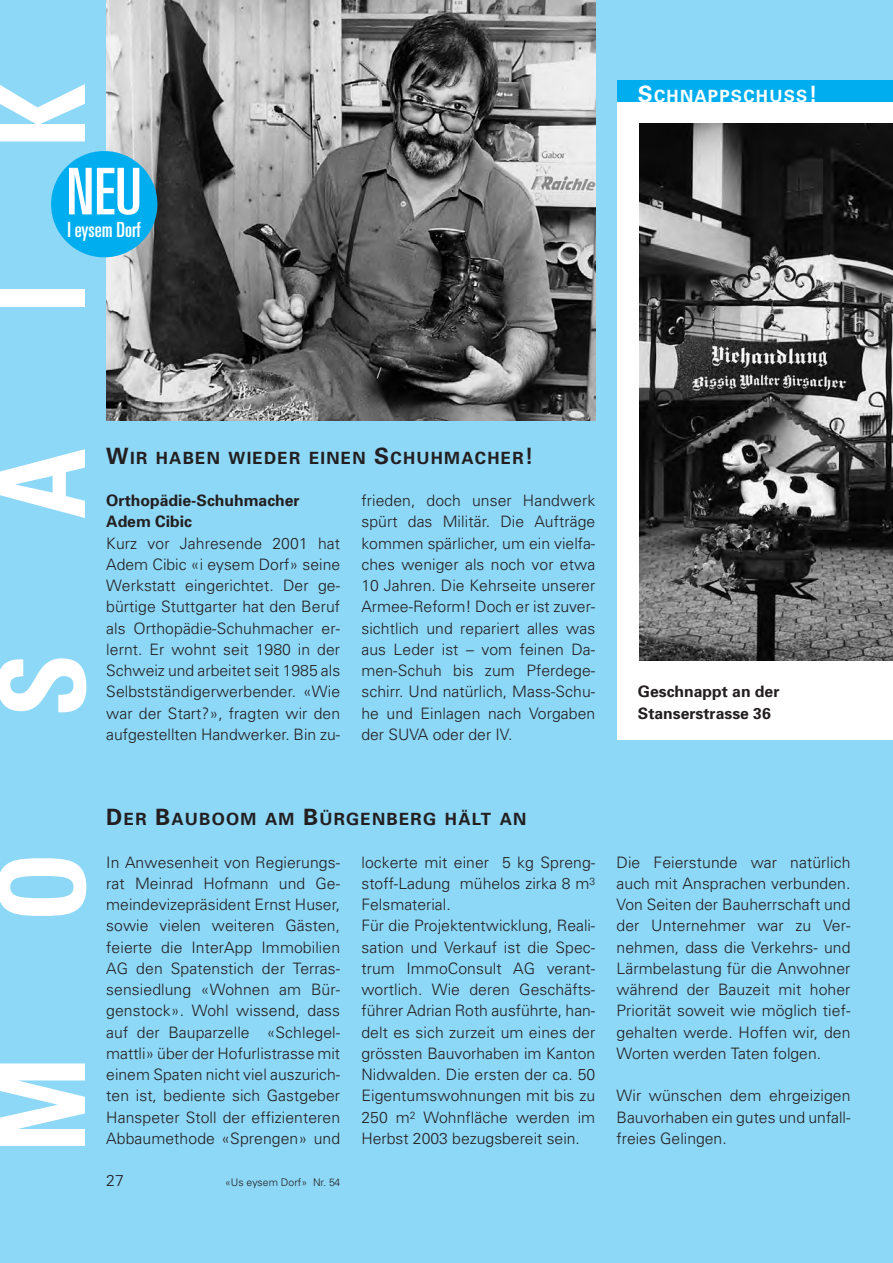
<style>
.page{position:relative;width:893px;height:1263px;background:#8dd7f7}
.page>*{position:absolute;margin:0;border:0;box-sizing:border-box;transform-origin:0 0}
.t1{font:700 condensed 119.25px "Univers";color:#fff}
.t2{font:ultra-condensed 64.5px "Univers";color:#fff}
.t3{font:ultra-condensed 21px "Univers";color:#fff}
.t4{font:700 16.8px "Univers";letter-spacing:.075em;color:#231f20}
.t5{font:700 16.8px "Univers";letter-spacing:.075em;color:#fff}
.t6{font:300 15.75px/21.3px "Univers";letter-spacing:.005em;color:#231f20;text-align:justify}
.t7{font:700 15.75px/21.3px "Univers";color:#231f20}
.t8{font:300 10.5px "Univers";color:#231f20}
.s1{font-size:22.5px}
</style>
<div class="page">
<div style="left:617px;top:95px;width:276px;height:645px;background:#fff"></div>
<div style="left:617px;top:81px;width:276px;height:21px;background:#00aeef"></div>
<img style="left:639px;top:123px;width:254px;height:537px">
<img style="left:106px;top:0;width:489px;height:421px">
<div style="left:51px;top:151px;width:106px;height:106px;background:#00aeef;border-radius:50%"></div>
<h1 class="t1" style="left:-1px;top:1153px;width:1071px;rotate:-90deg">MOSAIK</h1>
<p class="t5" style="left:638px;top:90px;width:181px"><span class="s1">S</span>CHNAPPSCHUSS<span class="s1">!</span></p>
<h2 class="t2" style="left:67px;top:168px;width:76px">NEU</h2>
<h3 class="t3" style="left:68px;top:222px;width:75px">I eysem Dorf</h3>
<p class="t4" style="left:106px;top:451px;width:429px"><span class="s1">W</span>IR HABEN WIEDER EINEN <span class="s1">S</span>CHUHMACHER<span class="s1">!</span></p>
<p class="t7" style="left:106px;top:491px;width:195px">Orthopädie-Schuhmacher<br>Adem Cibic</p>
<p class="t6" style="left:106px;top:534px;width:235px">Kurz vor Jahresende 2001 hat Adem Cibic «i eysem Dorf» seine Werkstatt eingerichtet. Der ge&shy;bürtige Stuttgarter hat den Beruf als Orthopädie-Schuhmacher er&shy;lernt. Er wohnt seit 1980 in der Schweiz und arbeitet seit 1985 als Selbstständigerwerbender. «Wie war der Start?», fragten wir den aufgestellten Handwerker. Bin zu-</p>
<p class="t6" style="left:361px;top:491px;width:235px">frieden, doch unser Handwerk spürt das Militär. Die Aufträge kommen spärlicher, um ein vielfa&shy;ches weniger als noch vor etwa 10 Jahren. Die Kehrseite unserer Armee-Reform! Doch er ist zuver&shy;sichtlich und repariert alles was aus Leder ist – vom feinen Da&shy;men-Schuh bis zum Pferdege&shy;schirr. Und natürlich, Mass-Schu&shy;he und Einlagen nach Vorgaben der SUVA oder der IV.</p>
<p class="t7" style="left:638px;top:682px;width:143px">Geschnappt an der<br>Stanserstrasse 36</p>
<p class="t4" style="left:106px;top:813px;width:422px"><span class="s1">D</span>ER <span class="s1">B</span>AUBOOM AM <span class="s1">B</span>ÜRGENBERG HÄLT AN</p>
<p class="t6" style="left:106px;top:853px;width:235px">In Anwesenheit von Regierungs&shy;rat Meinrad Hofmann und Ge&shy;meindevizepräsident Ernst Huser, sowie vielen weiteren Gästen, feierte die InterApp Immobilien AG den Spatenstich der Terras&shy;sensiedlung «Wohnen am Bür&shy;genstock». Wohl wissend, dass auf der Bauparzelle «Schlegel&shy;mattli» über der Hofurlistrasse mit einem Spaten nicht viel auszurich&shy;ten ist, bediente sich Gastgeber Hanspeter Stoll der effizienteren Abbaumethode «Sprengen» und</p>
<p class="t6" style="left:361px;top:853px;width:235px;text-align:left">lockerte mit einer 5 kg Spreng&shy;stoff-Ladung mühelos zirka 8 m<sup>3<br></sup>Felsmaterial.<br>Für die Projektentwicklung, Reali&shy;sation und Verkauf ist die Spec&shy;trum ImmoConsult AG verant&shy;wortlich. Wie deren Geschäfts&shy;führer Adrian Roth ausführte, han&shy;delt es sich zurzeit um eines der grössten Bauvorhaben im Kanton<br>Nidwalden. Die ersten der ca. 50<br>Eigentumswohnungen mit bis zu<br>250 m<sup>2</sup> Wohnfläche werden im<br>Herbst 2003 bezugsbereit sein.</p>
<p class="t6" style="left:617px;top:853px;width:235px">Die Feierstunde war natürlich auch mit Ansprachen verbunden.<br>Von Seiten der Bauherrschaft und der Unternehmer war zu Ver&shy;nehmen, dass die Verkehrs- und Lärmbelastung für die Anwohner während der Bauzeit mit hoher Priorität soweit wie möglich tief&shy;gehalten werde. Hoffen wir, den Worten werden Taten folgen.</p>
<p class="t6" style="left:617px;top:1086px;width:235px">Wir wünschen dem ehrgeizigen Bauvorhaben ein gutes und unfall&shy;freies Gelingen.</p>
<p class="t6" style="left:106px;top:1171px;width:19px">27</p>
<p class="t8" style="left:225px;top:1179px;width:117px">«Us eysem Dorf» Nr. 54</p>
</div>
